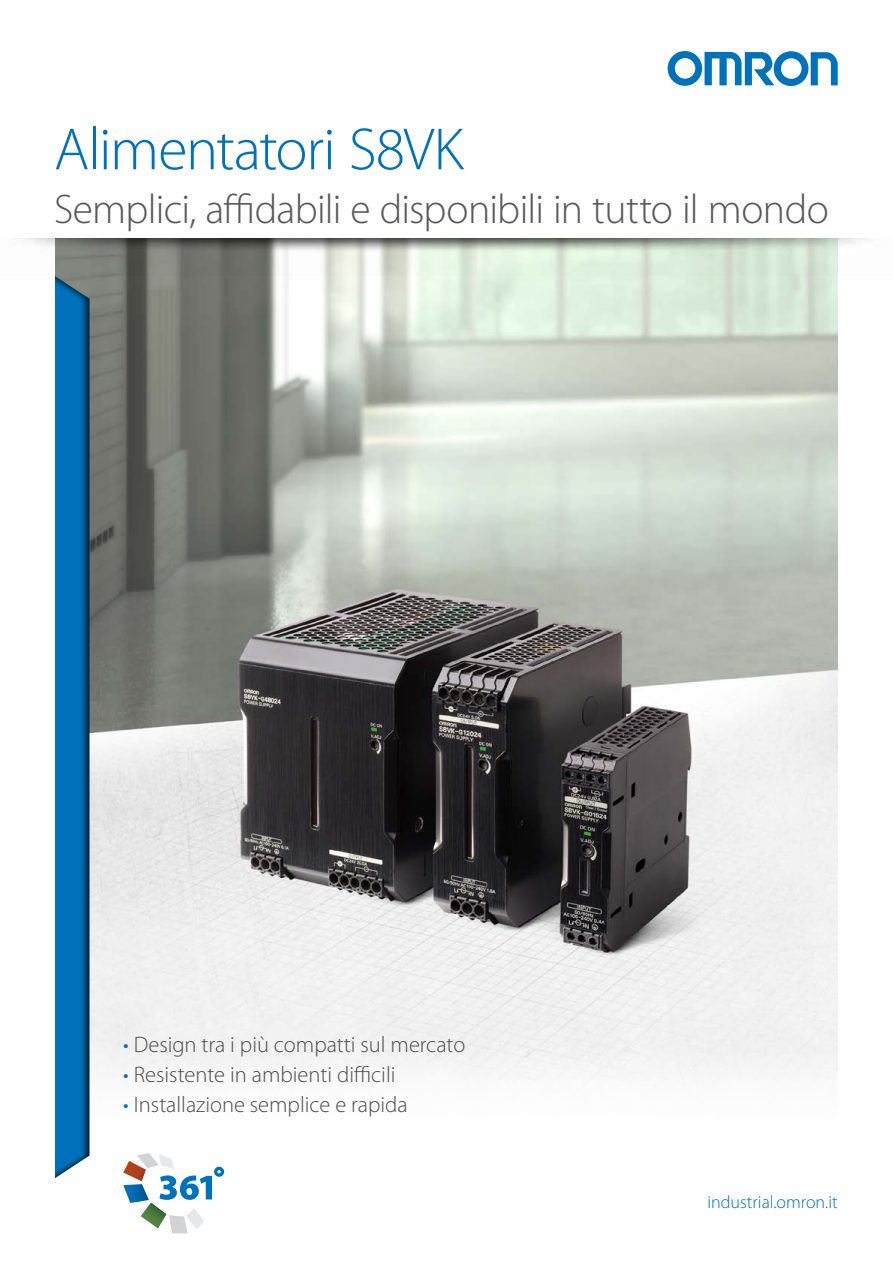
<style>
.page{position:relative;width:893px;height:1263px;background:#fff}
.page>*{position:absolute;margin:0;border:0;box-sizing:border-box;transform-origin:0 0}
.t1{font:300 60px "Myriad Pro";letter-spacing:-.02em;color:#0072bc}
.t2{font:300 41.55px "Myriad Pro";letter-spacing:-.02em;color:#58595b}
.t3{font:300 22.5px "Myriad Pro";color:#4d4d4f}
.t4{font:300 18px "Myriad Pro";color:#0072bc}
.s1{color:#0072bc}
</style>
<div class="page">
<img style="left:90px;top:276px;width:747px;height:774px">
<img style="left:25px;top:239px;width:843px;height:37px">
<div style="left:55px;top:243px;width:35px;height:959px;background:#000;opacity:.75"></div>
<svg style="left:123px;top:1153px;width:101px;height:80px"></svg>
<svg style="left:668px;top:51px;width:170px;height:35px"></svg>
<h1 class="t1" style="left:54px;top:116px;width:411px">Alimentatori S8VK</h1>
<h2 class="t2" style="left:54px;top:187px;width:776px">Semplici, affidabili e disponibili in tutto il mondo</h2>
<p class="t3" style="left:123px;top:1032px;width:343px"><span class="s1">•</span> Design tra i più compatti sul mercato</p>
<p class="t3" style="left:123px;top:1062px;width:274px"><span class="s1">•</span> Resistente in ambienti difficili</p>
<p class="t3" style="left:123px;top:1092px;width:286px"><span class="s1">•</span> Installazione semplice e rapida</p>
<p class="t4" style="left:707px;top:1192px;width:132px">industrial.omron.it</p>
</div>
